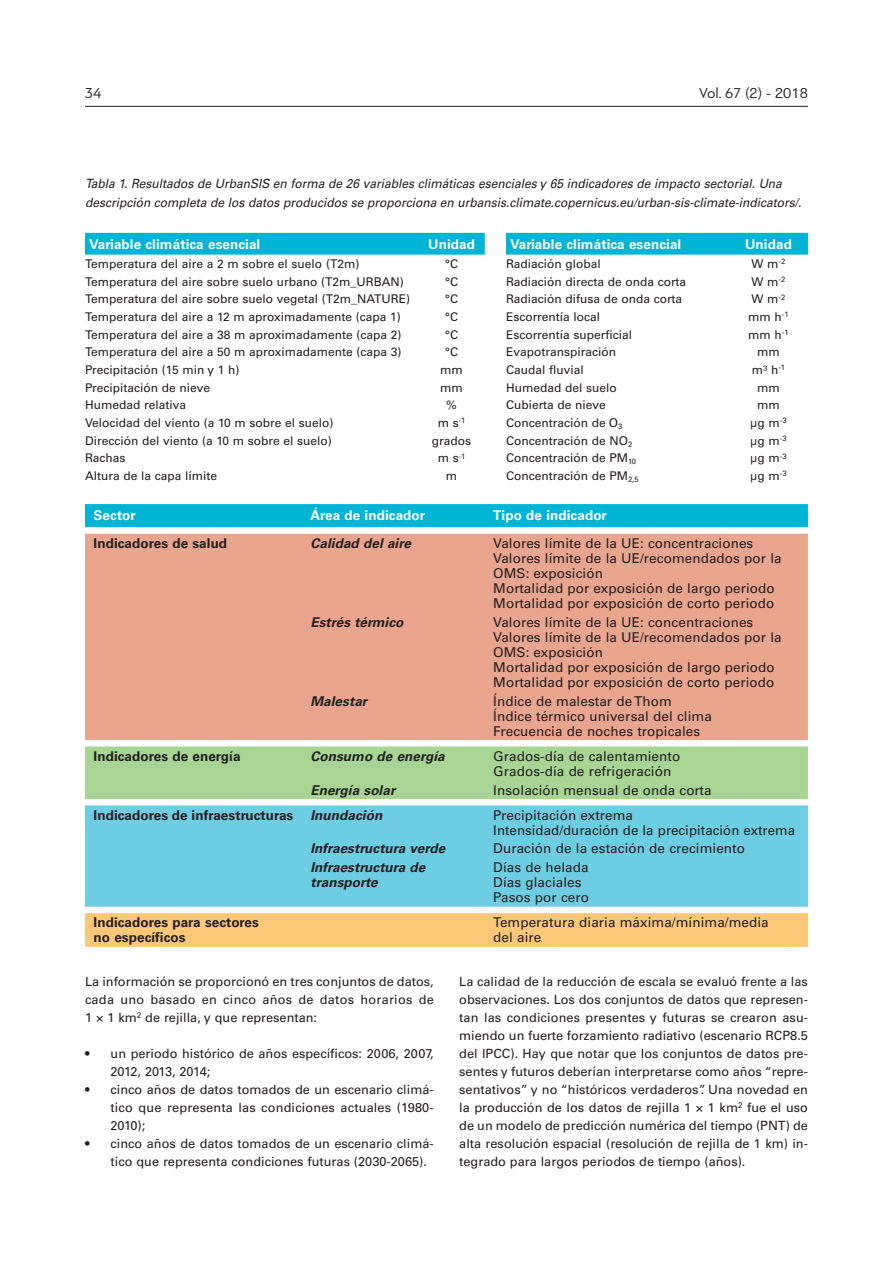
<style>
.page{position:relative;width:893px;height:1263px;background:#fff}
.page>*{position:absolute;margin:0;border:0;box-sizing:border-box;transform-origin:0 0}
.t1{font:15px "PF Bague Sans Pro";color:#231f20}
.t2{font:13.5px/15px "Univers LTCYR 55 Roman";letter-spacing:.005em;color:#231f20}
.t3{font:italic 700 13.5px/15px "Univers LTCYR 65";letter-spacing:.005em;color:#231f20}
.t4{font:700 13.5px/15px "Univers LTCYR 65";letter-spacing:.005em;color:#231f20}
.t5{font:700 13.5px "Univers LTCYR 65";letter-spacing:.005em;color:#fff}
.t6{font:12.75px/18px "Univers LTCYR 55 Roman";color:#231f20;text-align:justify}
.t7{font:italic 12.75px/19.5px "Univers LTCYR 55";color:#231f20;scale:.94 1}
.t8{font:12px "Univers LTCYR 55 Roman";color:#231f20}
</style>
<div class="page">
<hr style="left:85px;top:106px;width:723px;height:1px;background:#231f20">
<svg style="left:85px;top:233px;width:723px;height:22px;background:#0bb7d7"></svg>
<div style="left:85px;top:504px;width:723px;height:23px;background:#00b4d6"></div>
<svg style="left:85px;top:527px;width:723px;height:214px"></svg>
<div style="left:85px;top:534px;width:723px;height:206px;background:#eaa58e"></div>
<div style="left:85px;top:746px;width:723px;height:53px;background:#a8d494"></div>
<div style="left:85px;top:805px;width:723px;height:102px;background:#6dcde3"></div>
<div style="left:85px;top:913px;width:723px;height:34px;background:#fdc778"></div>
<p class="t1" style="left:85px;top:84px;width:18px">34</p>
<p class="t1" style="left:699px;top:84px;width:110px">Vol. 67 (2) - 2018</p>
<p class="t7" style="left:85px;top:173px;width:764px">Tabla 1. Resultados de UrbanSIS en forma de 26 variables climáticas esenciales y 65 indicadores de impacto sectorial. Una descripción completa de los datos producidos se proporciona en urbansis.climate.copernicus.eu/urban‑sis‑climate‑indicators/.</p>
<p class="t5" style="left:89px;top:234px;width:173px">Variable climática esencial</p>
<p class="t5" style="left:428px;top:234px;width:48px">Unidad</p>
<p class="t5" style="left:510px;top:234px;width:173px">Variable climática esencial</p>
<p class="t5" style="left:745px;top:234px;width:48px">Unidad</p>
<p class="t8" style="left:85px;top:255px;width:276px">Temperatura del aire a 2 m sobre el suelo (T2m)</p>
<p class="t8" style="left:445px;top:255px;width:14px">°C</p>
<p class="t8" style="left:506px;top:255px;width:96px">Radiación global</p>
<p class="t8" style="left:752px;top:255px;width:35px">W m<sup>-2</sup></p>
<p class="t8" style="left:85px;top:273px;width:320px">Temperatura del aire sobre suelo urbano (T2m_URBAN)</p>
<p class="t8" style="left:445px;top:273px;width:14px">°C</p>
<p class="t8" style="left:506px;top:273px;width:182px">Radiación directa de onda corta</p>
<p class="t8" style="left:752px;top:273px;width:35px">W m<sup>-2</sup></p>
<p class="t8" style="left:85px;top:291px;width:327px">Temperatura del aire sobre suelo vegetal (T2m_NATURE)</p>
<p class="t8" style="left:445px;top:291px;width:14px">°C</p>
<p class="t8" style="left:506px;top:291px;width:178px">Radiación difusa de onda corta</p>
<p class="t8" style="left:752px;top:291px;width:35px">W m<sup>-2</sup></p>
<p class="t8" style="left:85px;top:308px;width:317px">Temperatura del aire a 12 m aproximadamente (capa 1)</p>
<p class="t8" style="left:445px;top:308px;width:14px">°C</p>
<p class="t8" style="left:506px;top:308px;width:96px">Escorrentía local</p>
<p class="t8" style="left:748px;top:308px;width:42px">mm h<sup>-1</sup></p>
<p class="t8" style="left:85px;top:326px;width:318px">Temperatura del aire a 38 m aproximadamente (capa 2)</p>
<p class="t8" style="left:445px;top:326px;width:14px">°C</p>
<p class="t8" style="left:506px;top:326px;width:128px">Escorrentía superficial</p>
<p class="t8" style="left:748px;top:326px;width:42px">mm h<sup>-1</sup></p>
<p class="t8" style="left:85px;top:344px;width:318px">Temperatura del aire a 50 m aproximadamente (capa 3)</p>
<p class="t8" style="left:445px;top:344px;width:14px">°C</p>
<p class="t8" style="left:506px;top:344px;width:112px">Evapotranspiración</p>
<p class="t8" style="left:757px;top:344px;width:24px">mm</p>
<p class="t8" style="left:85px;top:361px;width:156px">Precipitación (15 min y 1 h)</p>
<p class="t8" style="left:440px;top:361px;width:24px">mm</p>
<p class="t8" style="left:506px;top:361px;width:79px">Caudal fluvial</p>
<p class="t8" style="left:752px;top:361px;width:35px">m³ h<sup>-1</sup></p>
<p class="t8" style="left:85px;top:379px;width:127px">Precipitación de nieve</p>
<p class="t8" style="left:440px;top:379px;width:24px">mm</p>
<p class="t8" style="left:506px;top:379px;width:112px">Humedad del suelo</p>
<p class="t8" style="left:757px;top:379px;width:24px">mm</p>
<p class="t8" style="left:85px;top:397px;width:103px">Humedad relativa</p>
<p class="t8" style="left:446px;top:397px;width:12px">%</p>
<p class="t8" style="left:506px;top:397px;width:101px">Cubierta de nieve</p>
<p class="t8" style="left:757px;top:397px;width:24px">mm</p>
<p class="t8" style="left:85px;top:414px;width:250px">Velocidad del viento (a 10 m sobre el suelo)</p>
<p class="t8" style="left:438px;top:414px;width:29px">m s<sup>-1</sup></p>
<p class="t8" style="left:506px;top:414px;width:118px">Concentración de O<sub>3</sub></p>
<p class="t8" style="left:750px;top:414px;width:38px">µg m<sup>-3</sup></p>
<p class="t8" style="left:85px;top:432px;width:248px">Dirección del viento (a 10 m sobre el suelo)</p>
<p class="t8" style="left:432px;top:432px;width:41px">grados</p>
<p class="t8" style="left:506px;top:432px;width:128px">Concentración de NO<sub>2</sub></p>
<p class="t8" style="left:750px;top:432px;width:38px">µg m<sup>-3</sup></p>
<p class="t8" style="left:85px;top:450px;width:42px">Rachas</p>
<p class="t8" style="left:438px;top:450px;width:29px">m s<sup>-1</sup></p>
<p class="t8" style="left:506px;top:450px;width:132px">Concentración de PM<sub>10</sub></p>
<p class="t8" style="left:750px;top:450px;width:38px">µg m<sup>-3</sup></p>
<p class="t8" style="left:85px;top:467px;width:134px">Altura de la capa límite</p>
<p class="t8" style="left:446px;top:467px;width:13px">m</p>
<p class="t8" style="left:506px;top:467px;width:134px">Concentración de PM<sub>2,5</sub></p>
<p class="t8" style="left:750px;top:467px;width:38px">µg m<sup>-3</sup></p>
<p class="t5" style="left:94px;top:506px;width:44px">Sector</p>
<p class="t5" style="left:310px;top:506px;width:116px">Área de indicador</p>
<p class="t5" style="left:493px;top:506px;width:115px">Tipo de indicador</p>
<p class="t4" style="left:94px;top:535px;width:135px">Indicadores de salud</p>
<p class="t3" style="left:310px;top:535px;width:102px">Calidad del aire</p>
<p class="t2" style="left:493px;top:535px;width:290px">Valores límite de la UE: concentraciones Valores límite de la UE/recomendados por la OMS: exposición<br>Mortalidad por exposición de largo periodo Mortalidad por exposición de corto periodo</p>
<p class="t3" style="left:310px;top:614px;width:95px">Estrés térmico</p>
<p class="t2" style="left:493px;top:614px;width:290px">Valores límite de la UE: concentraciones Valores límite de la UE/recomendados por la OMS: exposición<br>Mortalidad por exposición de largo periodo Mortalidad por exposición de corto periodo</p>
<p class="t3" style="left:310px;top:693px;width:58px">Malestar</p>
<p class="t2" style="left:493px;top:693px;width:220px">Índice de malestar de Thom<br>Índice térmico universal del clima<br>Frecuencia de noches tropicales</p>
<p class="t4" style="left:94px;top:748px;width:148px">Indicadores de energía</p>
<p class="t3" style="left:310px;top:748px;width:136px">Consumo de energía</p>
<p class="t2" style="left:493px;top:748px;width:189px">Grados-día de calentamiento<br>Grados-día de refrigeración</p>
<p class="t3" style="left:310px;top:782px;width:86px">Energía solar</p>
<p class="t2" style="left:493px;top:782px;width:220px">Insolación mensual de onda corta</p>
<p class="t4" style="left:94px;top:807px;width:201px">Indicadores de infraestructuras</p>
<p class="t3" style="left:310px;top:807px;width:73px">Inundación</p>
<p class="t2" style="left:493px;top:807px;width:303px">Precipitación extrema<br>Intensidad/duración de la precipitación extrema</p>
<p class="t3" style="left:310px;top:841px;width:136px">Infraestructura verde</p>
<p class="t2" style="left:493px;top:840px;width:253px">Duración de la estación de crecimiento</p>
<p class="t3" style="left:310px;top:859px;width:117px">Infraestructura de transporte</p>
<p class="t2" style="left:493px;top:859px;width:97px">Días de helada<br>Días glaciales<br>Pasos por cero</p>
<p class="t4" style="left:94px;top:914px;width:167px">Indicadores para sectores no específicos</p>
<p class="t2" style="left:493px;top:914px;width:277px">Temperatura diaria máxima/mínima/media del aire</p>
<p class="t6" style="left:85px;top:972px;width:350px">La información se proporcionó en tres conjuntos de datos, cada uno basado en cinco años de datos horarios de 1 × 1 km<sup>2</sup> de rejilla, y que representan:</p>
<p class="t6" style="left:111px;top:1044px;width:325px;text-indent:-26px">• un periodo histórico de años específicos: 2006, 2007,<br>2012, 2013, 2014;</p>
<p class="t6" style="left:111px;top:1080px;width:325px;text-indent:-26px">• cinco años de datos tomados de un escenario climá&shy;tico que representa las condiciones actuales (1980- 2010);</p>
<p class="t6" style="left:111px;top:1134px;width:325px;text-indent:-26px">• cinco años de datos tomados de un escenario climá&shy;tico que representa condiciones futuras (2030-2065).</p>
<p class="t6" style="left:459px;top:972px;width:350px">La calidad de la reducción de escala se evaluó frente a las observaciones. Los dos conjuntos de datos que represen&shy;tan las condiciones presentes y futuras se crearon asu&shy;miendo un fuerte forzamiento radiativo (escenario RCP8.5 del IPCC). Hay que notar que los conjuntos de datos pre&shy;sentes y futuros deberían interpretarse como años “repre&shy;sentativos” y no “históricos verdaderos”. Una novedad en la producción de los datos de rejilla 1 × 1 km<sup>2</sup> fue el uso de un modelo de predicción numérica del tiempo (PNT) de alta resolución espacial (resolución de rejilla de 1 km) in&shy;tegrado para largos periodos de tiempo (años).</p>
</div>
